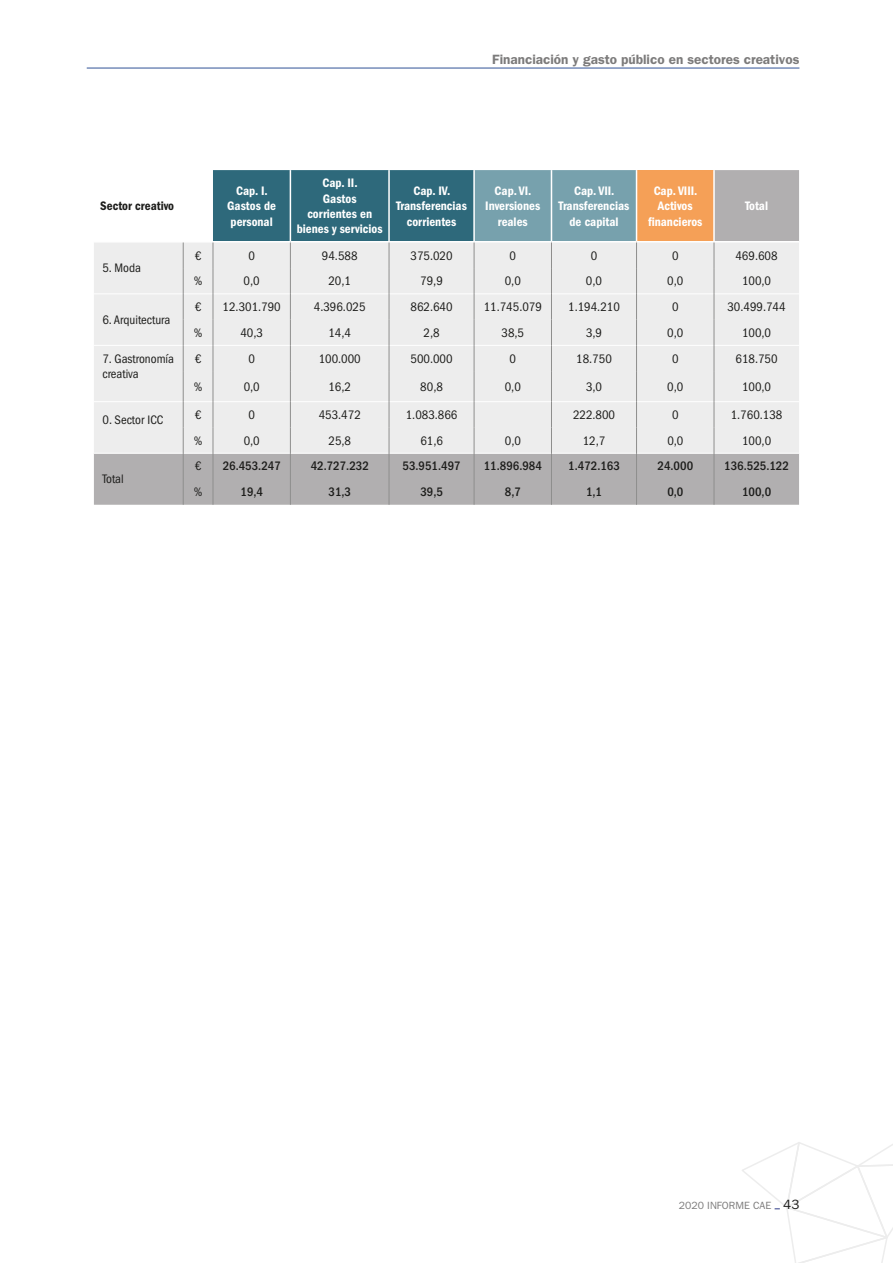
<style>
.page{position:relative;width:893px;height:1263px;background:#fff}
.page>*{position:absolute;margin:0;border:0;box-sizing:border-box;transform-origin:0 0}
.t1{font:600 13.5px "ITC Franklin Gothic Std";color:#7c7b7b}
.t2{font:condensed 12.75px/15.3px "ITC Franklin Gothic Std";color:#1d1d1b}
.t3{font:12.75px/15.3px "ITC Franklin Gothic Std Dm Cd";color:#fff;text-align:center}
.t4{font:500 condensed 12.75px "ITC Franklin Gothic Std";color:#1d1d1b}
.t5{font:12.75px "ITC Franklin Gothic Std Dm Cd";color:#1d1d1b}
.t6{font:10.5px "ITC Franklin Gothic Std";color:#7c7b7b}
.s1{font-size:13.5px;color:#1d1d1b}
</style>
<div class="page">
<hr style="left:87px;top:68px;width:712px;height:1px;background:#315397">
<svg style="left:742px;top:1142px;width:151px;height:121px"></svg>
<svg style="left:94px;top:170px;width:705px;height:335px;fill:#b1afb0"></svg>
<div style="left:94px;top:242px;width:705px;height:211px;background:#ededed"></div>
<hr style="left:713px;top:170px;width:2px;height:71px;background:#fff">
<hr style="left:94px;top:241px;width:89px;height:1px;background:#fff">
<hr style="left:94px;top:294px;width:89px;height:1px;background:#fff">
<hr style="left:183px;top:294px;width:30px;height:1px;background:#fff">
<hr style="left:637px;top:294px;width:77px;height:1px;background:#fff">
<hr style="left:714px;top:294px;width:85px;height:1px;background:#fff">
<hr style="left:94px;top:345px;width:89px;height:1px;background:#fff">
<hr style="left:183px;top:345px;width:30px;height:1px;background:#fff">
<hr style="left:637px;top:345px;width:77px;height:1px;background:#fff">
<hr style="left:714px;top:345px;width:85px;height:1px;background:#fff">
<hr style="left:94px;top:401px;width:89px;height:1px;background:#fff">
<hr style="left:94px;top:453px;width:89px;height:1px;background:#fff">
<hr style="left:183px;top:401px;width:30px;height:1px;background:#fff">
<hr style="left:213px;top:401px;width:77px;height:1px;background:#fff">
<hr style="left:291px;top:401px;width:98px;height:1px;background:#fff">
<hr style="left:389px;top:401px;width:85px;height:1px;background:#fff">
<hr style="left:474px;top:401px;width:77px;height:1px;background:#fff">
<hr style="left:552px;top:401px;width:84px;height:1px;background:#fff">
<hr style="left:637px;top:401px;width:77px;height:1px;background:#fff">
<hr style="left:714px;top:401px;width:85px;height:1px;background:#fff">
<hr style="left:183px;top:453px;width:30px;height:1px;background:#fff">
<hr style="left:213px;top:453px;width:77px;height:1px;background:#fff">
<hr style="left:291px;top:453px;width:98px;height:1px;background:#fff">
<hr style="left:389px;top:453px;width:85px;height:1px;background:#fff">
<hr style="left:474px;top:453px;width:77px;height:1px;background:#fff">
<hr style="left:552px;top:453px;width:84px;height:1px;background:#fff">
<hr style="left:637px;top:453px;width:77px;height:1px;background:#fff">
<hr style="left:714px;top:453px;width:85px;height:1px;background:#fff">
<hr style="left:183px;top:241px;width:30px;height:1px;background:#fff">
<hr style="left:636px;top:241px;width:78px;height:1px;background:#fff">
<hr style="left:714px;top:241px;width:85px;height:1px;background:#fff">
<svg style="left:183px;top:242px;width:1px;height:129px"></svg>
<svg style="left:213px;top:170px;width:424px;height:201px;background:#b4c6cb"></svg>
<svg style="left:714px;top:242px;width:1px;height:129px"></svg>
<hr style="left:183px;top:371px;width:1px;height:31px;background:#8e8e8d">
<hr style="left:213px;top:371px;width:1px;height:31px;background:#8e8e8d">
<hr style="left:290px;top:371px;width:1px;height:31px;background:#8e8e8d">
<hr style="left:389px;top:371px;width:1px;height:31px;background:#8e8e8d">
<hr style="left:474px;top:371px;width:1px;height:31px;background:#8e8e8d">
<hr style="left:551px;top:371px;width:1px;height:31px;background:#8e8e8d">
<hr style="left:636px;top:371px;width:1px;height:31px;background:#8e8e8d">
<hr style="left:714px;top:371px;width:1px;height:31px;background:#8e8e8d">
<svg style="left:183px;top:402px;width:1px;height:103px"></svg>
<svg style="left:213px;top:402px;width:1px;height:103px"></svg>
<svg style="left:290px;top:402px;width:1px;height:103px"></svg>
<svg style="left:389px;top:402px;width:1px;height:103px"></svg>
<svg style="left:474px;top:402px;width:1px;height:103px"></svg>
<svg style="left:551px;top:402px;width:1px;height:103px"></svg>
<svg style="left:636px;top:402px;width:1px;height:103px"></svg>
<svg style="left:714px;top:402px;width:1px;height:103px"></svg>
<p class="t1" style="left:492px;top:51px;width:309px">Financiación y gasto público en sectores creativos</p>
<p class="t5" style="left:100px;top:199px;width:75px">Sector creativo</p>
<p class="t2" style="left:102px;top:261px;width:40px">5. Moda</p>
<p class="t2" style="left:102px;top:312px;width:69px">6. Arquitectura</p>
<p class="t3" style="left:227px;top:183px;width:50px">Cap. I.<br>Gastos de personal</p>
<p class="t3" style="left:297px;top:176px;width:87px">Cap. II.<br>Gastos corrientes en bienes y servicios</p>
<p class="t3" style="left:396px;top:183px;width:72px">Cap. IV.<br>Transferencias corrientes</p>
<p class="t3" style="left:485px;top:183px;width:57px">Cap. VI.<br>Inversiones reales</p>
<p class="t3" style="left:559px;top:183px;width:72px">Cap. VII.<br>Transferencias de capital</p>
<p class="t3" style="left:648px;top:183px;width:56px">Cap. VIII.<br>Activos financieros</p>
<p class="t3" style="left:745px;top:198px;width:25px">Total</p>
<p class="t2" style="left:195px;top:248px;width:8px">€</p>
<p class="t2" style="left:248px;top:248px;width:8px">0</p>
<p class="t2" style="left:322px;top:248px;width:37px">94.588</p>
<p class="t2" style="left:410px;top:248px;width:44px">375.020</p>
<p class="t2" style="left:509px;top:248px;width:8px">0</p>
<p class="t2" style="left:591px;top:248px;width:8px">0</p>
<p class="t2" style="left:672px;top:248px;width:8px">0</p>
<p class="t2" style="left:735px;top:248px;width:44px">469.608</p>
<p class="t2" style="left:194px;top:274px;width:10px">%</p>
<p class="t2" style="left:244px;top:274px;width:18px">0,0</p>
<p class="t2" style="left:328px;top:274px;width:24px">20,1</p>
<p class="t2" style="left:420px;top:274px;width:24px">79,9</p>
<p class="t2" style="left:505px;top:274px;width:18px">0,0</p>
<p class="t2" style="left:586px;top:274px;width:18px">0,0</p>
<p class="t2" style="left:667px;top:274px;width:18px">0,0</p>
<p class="t2" style="left:742px;top:274px;width:31px">100,0</p>
<p class="t2" style="left:195px;top:299px;width:8px">€</p>
<p class="t2" style="left:223px;top:299px;width:60px">12.301.790</p>
<p class="t2" style="left:314px;top:299px;width:53px">4.396.025</p>
<p class="t2" style="left:410px;top:299px;width:44px">862.640</p>
<p class="t2" style="left:484px;top:299px;width:60px">11.745.079</p>
<p class="t2" style="left:568px;top:299px;width:53px">1.194.210</p>
<p class="t2" style="left:672px;top:299px;width:8px">0</p>
<p class="t2" style="left:727px;top:299px;width:60px">30.499.744</p>
<p class="t2" style="left:194px;top:325px;width:10px">%</p>
<p class="t2" style="left:240px;top:325px;width:24px">40,3</p>
<p class="t2" style="left:328px;top:325px;width:24px">14,4</p>
<p class="t2" style="left:424px;top:325px;width:18px">2,8</p>
<p class="t2" style="left:501px;top:325px;width:24px">38,5</p>
<p class="t2" style="left:586px;top:325px;width:18px">3,9</p>
<p class="t2" style="left:667px;top:325px;width:18px">0,0</p>
<p class="t2" style="left:742px;top:325px;width:31px">100,0</p>
<p class="t2" style="left:102px;top:351px;width:73px">7. Gastronomía creativa</p>
<p class="t2" style="left:195px;top:351px;width:8px">€</p>
<p class="t2" style="left:248px;top:351px;width:8px">0</p>
<p class="t2" style="left:319px;top:351px;width:44px">100.000</p>
<p class="t2" style="left:410px;top:351px;width:44px">500.000</p>
<p class="t2" style="left:510px;top:351px;width:8px">0</p>
<p class="t2" style="left:576px;top:351px;width:37px">18.750</p>
<p class="t2" style="left:672px;top:351px;width:8px">0</p>
<p class="t2" style="left:735px;top:351px;width:44px">618.750</p>
<p class="t2" style="left:194px;top:379px;width:10px">%</p>
<p class="t2" style="left:244px;top:379px;width:18px">0,0</p>
<p class="t2" style="left:328px;top:379px;width:24px">16,2</p>
<p class="t2" style="left:420px;top:379px;width:24px">80,8</p>
<p class="t2" style="left:505px;top:379px;width:18px">0,0</p>
<p class="t2" style="left:586px;top:379px;width:18px">3,0</p>
<p class="t2" style="left:667px;top:379px;width:18px">0,0</p>
<p class="t2" style="left:742px;top:379px;width:31px">100,0</p>
<p class="t2" style="left:102px;top:412px;width:62px">0. Sector ICC</p>
<p class="t2" style="left:195px;top:407px;width:8px">€</p>
<p class="t2" style="left:248px;top:407px;width:8px">0</p>
<p class="t2" style="left:319px;top:407px;width:44px">453.472</p>
<p class="t2" style="left:406px;top:407px;width:53px">1.083.866</p>
<p class="t2" style="left:573px;top:407px;width:44px">222.800</p>
<p class="t2" style="left:672px;top:407px;width:8px">0</p>
<p class="t2" style="left:731px;top:407px;width:53px">1.760.138</p>
<p class="t2" style="left:194px;top:433px;width:10px">%</p>
<p class="t2" style="left:244px;top:433px;width:18px">0,0</p>
<p class="t2" style="left:328px;top:433px;width:24px">25,8</p>
<p class="t2" style="left:420px;top:433px;width:24px">61,6</p>
<p class="t2" style="left:505px;top:433px;width:18px">0,0</p>
<p class="t2" style="left:583px;top:433px;width:24px">12,7</p>
<p class="t2" style="left:667px;top:433px;width:18px">0,0</p>
<p class="t2" style="left:742px;top:433px;width:31px">100,0</p>
<p class="t2" style="left:103px;top:472px;width:23px">Total</p>
<p class="t2" style="left:195px;top:459px;width:8px">€</p>
<p class="t4" style="left:223px;top:459px;width:60px">26.453.247</p>
<p class="t4" style="left:311px;top:459px;width:60px">42.727.232</p>
<p class="t4" style="left:403px;top:459px;width:60px">53.951.497</p>
<p class="t4" style="left:484px;top:459px;width:60px">11.896.984</p>
<p class="t4" style="left:568px;top:459px;width:53px">1.472.163</p>
<p class="t4" style="left:658px;top:459px;width:37px">24.000</p>
<p class="t4" style="left:724px;top:459px;width:66px">136.525.122</p>
<p class="t2" style="left:194px;top:484px;width:10px">%</p>
<p class="t4" style="left:240px;top:485px;width:24px">19,4</p>
<p class="t4" style="left:328px;top:485px;width:24px">31,3</p>
<p class="t4" style="left:420px;top:485px;width:24px">39,5</p>
<p class="t4" style="left:505px;top:485px;width:18px">8,7</p>
<p class="t4" style="left:586px;top:485px;width:18px">1,1</p>
<p class="t4" style="left:667px;top:485px;width:18px">0,0</p>
<p class="t4" style="left:742px;top:485px;width:31px">100,0</p>
<p class="t6" style="left:679px;top:1199px;width:122px">2020 INFORME CAE <sup>_</sup> <span class="s1">43</span></p>
</div>
